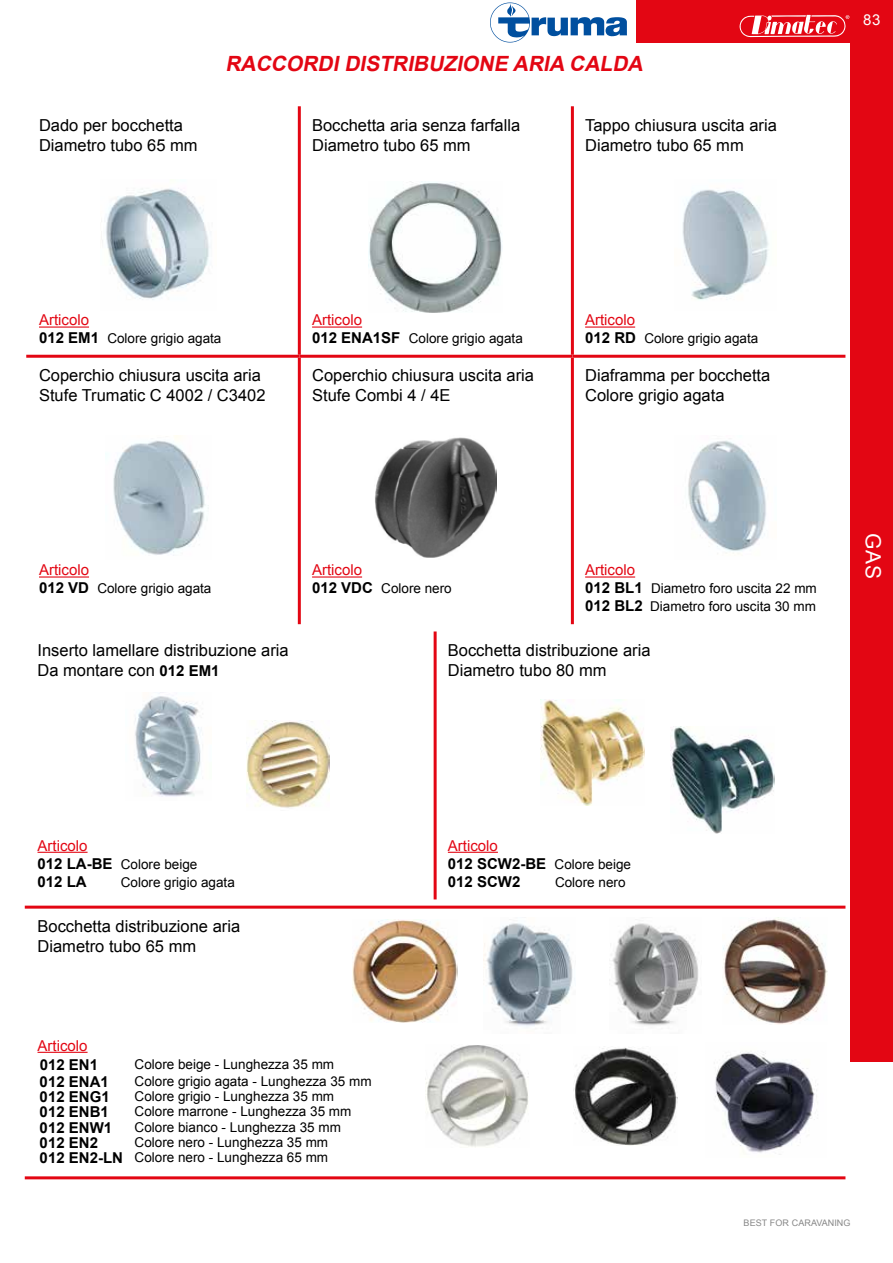
<style>
.page{position:relative;width:893px;height:1263px;background:#fff}
.page>*{position:absolute;margin:0;border:0;box-sizing:border-box;transform-origin:0 0}
.t1{font:italic 700 21px "Arial";color:#e30613}
.t2{font:21px "Arial";color:#fff}
.t3{font:16.5px/19.8px "Arial";color:#000}
.t4{font:15px "Arial";color:#e30613}
.t5{font:700 15px "Arial";color:#000}
.t6{font:15px "Arial";color:#fff}
.t7{font:13.5px/15.1px "Arial";color:#000;text-align:right}
.t8{font:9px "Arial";letter-spacing:.005em;color:#878787}
.s1{font-weight:700;font-size:15px}
</style>
<div class="page">
<div style="left:636px;top:0;width:257px;height:43px;background:#e30613"></div>
<svg style="left:739px;top:15px;width:110px;height:22px"></svg>
<div style="left:850px;top:41px;width:43px;height:1021px;background:#e30613"></div>
<svg style="left:490px;top:3px;width:137px;height:40px"></svg>
<hr style="left:25px;top:906px;width:820px;height:3px;background:#e30613">
<hr style="left:25px;top:1176px;width:820px;height:3px;background:#e30613">
<hr style="left:38px;top:1052px;width:50px;height:1px;background:#e30613">
<hr style="left:434px;top:631px;width:3px;height:268px;background:#e30613">
<hr style="left:38px;top:852px;width:50px;height:1px;background:#e30613">
<hr style="left:448px;top:852px;width:50px;height:1px;background:#e30613">
<hr style="left:298px;top:106px;width:3px;height:249px;background:#e30613">
<hr style="left:571px;top:106px;width:3px;height:249px;background:#e30613">
<hr style="left:26px;top:355px;width:273px;height:3px;background:#e30613">
<hr style="left:299px;top:355px;width:273px;height:3px;background:#e30613">
<hr style="left:298px;top:358px;width:3px;height:266px;background:#e30613">
<hr style="left:572px;top:355px;width:273px;height:3px;background:#e30613">
<hr style="left:571px;top:358px;width:3px;height:266px;background:#e30613">
<hr style="left:39px;top:326px;width:50px;height:2px;background:#e30613">
<hr style="left:312px;top:326px;width:50px;height:2px;background:#e30613">
<hr style="left:585px;top:326px;width:50px;height:2px;background:#e30613">
<hr style="left:39px;top:576px;width:50px;height:1px;background:#e30613">
<hr style="left:312px;top:576px;width:50px;height:1px;background:#e30613">
<hr style="left:585px;top:576px;width:50px;height:1px;background:#e30613">
<img style="left:101px;top:188px;width:109px;height:112px">
<img style="left:369px;top:181px;width:133px;height:132px">
<img style="left:682px;top:189px;width:87px;height:111px">
<img style="left:113px;top:435px;width:93px;height:121px">
<img style="left:375px;top:437px;width:122px;height:121px">
<img style="left:688px;top:440px;width:78px;height:114px">
<img style="left:246px;top:721px;width:83px;height:87px">
<img style="left:135px;top:696px;width:66px;height:101px">
<img style="left:540px;top:699px;width:105px;height:106px">
<img style="left:671px;top:726px;width:104px;height:107px">
<img style="left:353px;top:920px;width:104px;height:102px">
<img style="left:612px;top:923px;width:86px;height:103px">
<img style="left:723px;top:917px;width:104px;height:108px">
<img style="left:425px;top:1045px;width:104px;height:102px">
<img style="left:483px;top:923px;width:92px;height:104px">
<img style="left:574px;top:1047px;width:104px;height:99px">
<img style="left:715px;top:1052px;width:103px;height:103px">
<p class="t3" style="left:39px;top:116px;width:160px">Dado per bocchetta<br>Diametro tubo 65 mm</p>
<h1 class="t1" style="left:225px;top:50px;width:424px">RACCORDIDISTRIBUZIONE ARIA CALDA</h1>
<p class="t3" style="left:312px;top:116px;width:210px">Bocchetta aria senza farfalla<br>Diametro tubo 65 mm</p>
<p class="t3" style="left:585px;top:116px;width:193px">Tappo chiusura uscita aria<br>Diametro tubo 65 mm</p>
<p class="t6" style="left:863px;top:9px;width:19px">83</p>
<p class="t4" style="left:39px;top:310px;width:52px">Articolo</p>
<p class="t7" style="left:39px;top:331px;width:184px"><span class="s1">012 EM1</span> Colore grigio agata</p>
<p class="t3" style="left:39px;top:365px;width:228px">Coperchio chiusura uscita aria<br>Stufe Trumatic C 4002 / C3402</p>
<p class="t4" style="left:312px;top:310px;width:52px">Articolo</p>
<p class="t7" style="left:312px;top:331px;width:212px"><span class="s1">012 ENA1SF</span> Colore grigio agata</p>
<p class="t3" style="left:312px;top:365px;width:223px">Coperchio chiusura uscita aria<br>Stufe Combi 4 / 4E</p>
<p class="t4" style="left:585px;top:310px;width:52px">Articolo</p>
<p class="t7" style="left:585px;top:331px;width:175px"><span class="s1">012 RD</span> Colore grigio agata</p>
<p class="t3" style="left:585px;top:365px;width:187px">Diaframma per bocchetta<br>Colore grigio agata</p>
<p class="t4" style="left:39px;top:560px;width:52px">Articolo</p>
<p class="t7" style="left:39px;top:581px;width:174px"><span class="s1">012 VD</span> Colore grigio agata</p>
<p class="t3" style="left:38px;top:641px;width:253px">Inserto lamellare distribuzione aria<br>Da montare con <span class="s1">012 EM1</span></p>
<p class="t4" style="left:312px;top:560px;width:52px">Articolo</p>
<p class="t7" style="left:312px;top:581px;width:141px"><span class="s1">012 VDC</span> Colore nero</p>
<p class="t4" style="left:585px;top:560px;width:52px">Articolo</p>
<p class="t7" style="left:585px;top:580px;width:233px;line-height:18px;text-align:left"><span class="s1">012 BL1</span> Diametro foro uscita 22 mm<br><span class="s1">012 BL2</span> Diametro foro uscita 30 mm</p>
<p class="t3" style="left:448px;top:641px;width:204px">Bocchetta distribuzione aria<br>Diametro tubo 80 mm</p>
<h1 class="t2" style="left:887px;top:533px;width:48px;rotate:90deg">GAS</h1>
<p class="t4" style="left:38px;top:835px;width:52px">Articolo</p>
<p class="t7" style="left:38px;top:856px;width:161px"><span class="s1">012 LA-BE</span> Colore beige</p>
<p class="t5" style="left:38px;top:871px;width:51px">012 LA</p>
<p class="t7" style="left:121px;top:874px;width:116px">Colore grigio agata</p>
<p class="t3" style="left:38px;top:916px;width:204px">Bocchetta distribuzione aria<br>Diametro tubo 65 mm</p>
<p class="t4" style="left:38px;top:1036px;width:52px">Articolo</p>
<p class="t5" style="left:40px;top:1054px;width:60px">012 EN1</p>
<p class="t7" style="left:135px;top:1056px;width:201px">Colore beige - Lunghezza 35 mm</p>
<p class="t5" style="left:40px;top:1072px;width:71px">012 ENA1</p>
<p class="t7" style="left:135px;top:1074px;width:239px">Colore grigio agata - Lunghezza 35 mm</p>
<p class="t5" style="left:40px;top:1087px;width:72px">012 ENG1</p>
<p class="t7" style="left:135px;top:1089px;width:201px">Colore grigio - Lunghezza 35 mm</p>
<p class="t5" style="left:40px;top:1102px;width:71px">012 ENB1</p>
<p class="t7" style="left:135px;top:1104px;width:218px">Colore marrone - Lunghezza 35 mm</p>
<p class="t5" style="left:40px;top:1117px;width:74px">012 ENW1</p>
<p class="t7" style="left:135px;top:1119px;width:208px">Colore bianco - Lunghezza 35 mm</p>
<p class="t5" style="left:40px;top:1132px;width:60px">012 EN2</p>
<p class="t7" style="left:40px;top:1134px;width:290px">Colore nero - Lunghezza 35 mm<br><span class="s1">012 EN2-LN</span> Colore nero - Lunghezza 65 mm</p>
<p class="t4" style="left:448px;top:835px;width:52px">Articolo</p>
<p class="t7" style="left:448px;top:856px;width:185px"><span class="s1">012 SCW2-BE</span> Colore beige</p>
<p class="t5" style="left:448px;top:871px;width:74px">012 SCW2</p>
<p class="t7" style="left:555px;top:874px;width:72px">Colore nero</p>
<p class="t8" style="left:744px;top:1217px;width:108px">BEST FOR CARAVANING</p>
</div>
